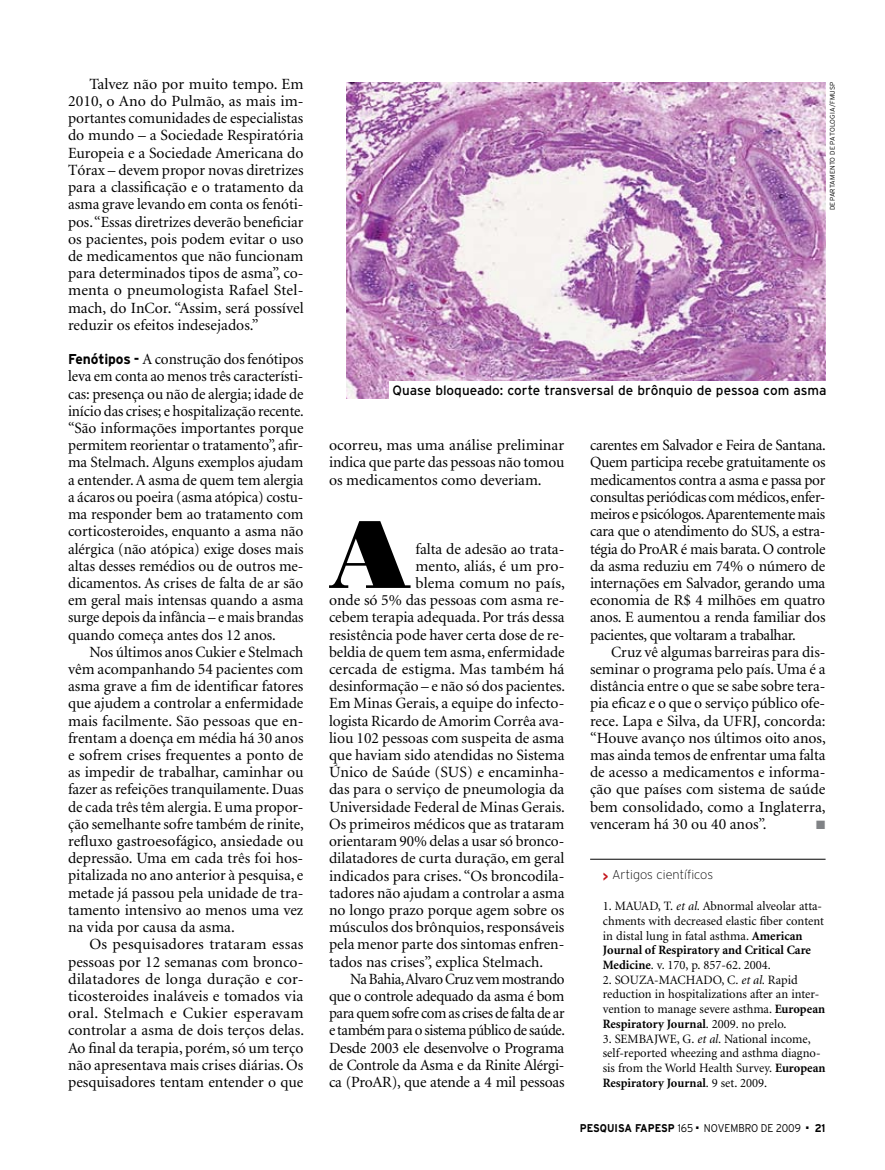
<style>
.page{position:relative;width:885px;height:1170px;background:#fff}
.page>*{position:absolute;margin:0;border:0;box-sizing:border-box;transform-origin:0 0}
.t1{font:96.3px "Bodoni Poster";color:#000;scale:1.04 1}
.t2{font:15.6px/17.2px "Minion";color:#000;text-align:justify}
.t3{font:15.6px "Minion";letter-spacing:-.025em;color:#000;scale:.96 1}
.t4{font:15.6px "Minion";letter-spacing:-.02em;color:#000}
.t5{font:13.5px "Interstate";color:#000}
.t6{font:12.75px/14.7px "Minion";color:#000}
.t7{font:200 12.75px "Interstate";color:#000}
.t8{font:12px "Zapf Dingbats";color:#808285}
.t9{font:300 11.25px "Interstate";color:#000;scale:.9 1}
.t10{font:700 11.25px "Interstate";color:#000;scale:.9 1}
.t11{font:300 6.75px "Interstate";letter-spacing:.025em;color:#000}
.s1{font-family:"Interstate";font-weight:700;font-size:14.25px}
.s2{font-weight:700;color:#c4161c}
.s3{font-style:italic}
.s4{font-weight:700}
</style>
<div class="page">
<hr style="left:590px;top:858px;width:235px;height:1px;background:#000">
<img style="left:346px;top:82px;width:479px;height:316px">
<div style="left:389px;top:381px;width:443px;height:20px;background:#fff"></div>
<p class="t2" style="left:68px;top:76px;width:237px;text-indent:21px">Talvez não por muito tempo. Em 2010, o Ano do Pulmão, as mais im&shy;portantes comunidades de especialistas do mundo – a Sociedade Respiratória Europeia e a Sociedade Americana do Tórax – devem propor novas diretrizes para a classificação e o tratamento da asma grave levando em conta os fenóti&shy;pos. “Essas diretrizes deverão beneficiar os pacientes, pois podem evitar o uso de medicamentos que não funcionam para determinados tipos de asma”, co&shy;menta o pneumologista Rafael Stel&shy;mach, do InCor. “Assim, será possível reduzir os efeitos indesejados.”</p>
<p class="t2" style="left:68px;top:351px;width:237px"><span class="s1">Fenótipos -</span> A construção dos fenótipos leva em conta ao menos três característi&shy;cas: presença ou não de alergia; idade de início das crises; e hospitalização recente. “São informações importantes porque permitem reorientar o tratamento”, afir&shy;ma Stelmach. Alguns exemplos ajudam a entender. A asma de quem tem alergia a ácaros ou poeira (asma atópica) costu&shy;ma responder bem ao tratamento com corticosteroides, enquanto a asma não alérgica (não atópica) exige doses mais altas desses remédios ou de outros me&shy;dicamentos. As crises de falta de ar são em geral mais intensas quando a asma surge depois da infância – e mais brandas quando começa antes dos 12 anos.</p>
<p class="t2" style="left:68px;top:643px;width:237px;text-indent:21px">Nos últimos anos Cukier e Stelmach vêm acompanhando 54 pacientes com asma grave a fim de identificar fatores que ajudem a controlar a enfermidade mais facilmente. São pessoas que en&shy;frentam a doença em média há 30 anos e sofrem crises frequentes a ponto de as impedir de trabalhar, caminhar ou fazer as refeições tranquilamente. Duas de cada três têm alergia. E uma propor&shy;ção semelhante sofre também de rinite, refluxo gastroesofágico, ansiedade ou depressão. Uma em cada três foi hos&shy;pitalizada no ano anterior à pesquisa, e metade já passou pela unidade de tra&shy;tamento intensivo ao menos uma vez na vida por causa da asma.</p>
<p class="t2" style="left:68px;top:936px;width:237px;text-indent:21px">Os pesquisadores trataram essas pessoas por 12 semanas com bronco&shy;dilatadores de longa duração e cor&shy;ticosteroides inaláveis e tomados via oral. Stelmach e Cukier esperavam controlar a asma de dois terços delas.<br>Ao final da terapia, porém, só um terço não apresentava mais crises diárias. Os pesquisadores tentam entender o que</p>
<p class="t11" style="left:828px;top:210px;width:130px;rotate:-90deg">DEPARTAMENTO DE PATOLOGIA/FMUSP</p>
<p class="t5" style="left:392px;top:383px;width:435px">Quase bloqueado: corte transversal de brônquio de pessoa com asma</p>
<p class="t2" style="left:329px;top:437px;width:237px">ocorreu, mas uma análise preliminar indica que parte das pessoas não tomou os medicamentos como deveriam.</p>
<h1 class="t1" style="left:328px;top:495px;width:80px">A</h1>
<p class="t2" style="left:415px;top:540px;width:149px">falta de adesão ao trata-</p>
<p class="t2" style="left:415px;top:557px;width:150px">mento, aliás, é um pro-</p>
<p class="t2" style="left:415px;top:575px;width:151px">blema comum no país,</p>
<p class="t2" style="left:329px;top:592px;width:237px">onde só 5% das pessoas com asma re-</p>
<p class="t2" style="left:329px;top:609px;width:237px">cebem terapia adequada. Por trás dessa</p>
<p class="t2" style="left:329px;top:626px;width:237px">resistência pode haver certa dose de re-</p>
<p class="t2" style="left:329px;top:643px;width:237px">beldia de quem tem asma, enfermidade</p>
<p class="t2" style="left:329px;top:661px;width:237px">cercada de estigma. Mas também há</p>
<p class="t2" style="left:329px;top:678px;width:237px">desinformação – e não só dos pacientes.</p>
<p class="t2" style="left:329px;top:695px;width:237px">Em Minas Gerais, a equipe do infecto-</p>
<p class="t2" style="left:329px;top:712px;width:237px">logista Ricardo de Amorim Corrêa ava-</p>
<p class="t2" style="left:329px;top:729px;width:237px">liou 102 pessoas com suspeita de asma</p>
<p class="t2" style="left:329px;top:747px;width:237px">que haviam sido atendidas no Sistema</p>
<p class="t2" style="left:329px;top:764px;width:237px">Único de Saúde (SUS) e encaminha-</p>
<p class="t2" style="left:329px;top:781px;width:237px">das para o serviço de pneumologia da</p>
<p class="t2" style="left:329px;top:798px;width:237px">Universidade Federal de Minas Gerais.</p>
<p class="t2" style="left:329px;top:815px;width:237px">Os primeiros médicos que as trataram</p>
<p class="t2" style="left:329px;top:833px;width:237px">orientaram 90% delas a usar só bronco-</p>
<p class="t2" style="left:329px;top:850px;width:237px">dilatadores de curta duração, em geral</p>
<p class="t2" style="left:329px;top:867px;width:237px">indicados para crises. “Os broncodila-</p>
<p class="t2" style="left:329px;top:884px;width:237px">tadores não ajudam a controlar a asma</p>
<p class="t2" style="left:329px;top:901px;width:237px">no longo prazo porque agem sobre os</p>
<p class="t2" style="left:329px;top:919px;width:237px">músculos dos brônquios, responsáveis</p>
<p class="t2" style="left:329px;top:936px;width:237px">pela menor parte dos sintomas enfren-</p>
<p class="t2" style="left:329px;top:953px;width:216px">tados nas crises”, explica Stelmach.</p>
<p class="t3" style="left:350px;top:970px;width:225px">Na Bahia, Alvaro Cruz vem mostrando</p>
<p class="t4" style="left:329px;top:988px;width:237px">que o controle adequado da asma é bom</p>
<p class="t3" style="left:329px;top:1005px;width:247px">para quem sofre com as crises de falta de ar</p>
<p class="t3" style="left:329px;top:1022px;width:247px">e também para o sistema público de saúde.</p>
<p class="t2" style="left:329px;top:1039px;width:237px">Desde 2003 ele desenvolve o Programa</p>
<p class="t4" style="left:329px;top:1056px;width:237px">de Controle da Asma e da Rinite Alérgi-</p>
<p class="t2" style="left:329px;top:1073px;width:237px">ca (ProAR), que atende a 4 mil pessoas</p>
<p class="t2" style="left:590px;top:437px;width:237px">carentes em Salvador e Feira de Santana.<br>Quem participa recebe gratuitamente os medicamentos contra a asma e passa por consultas periódicas com médicos, enfer&shy;meiros e psicólogos. Aparentemente mais cara que o atendimento do SUS, a estra&shy;tégia do ProAR é mais barata. O controle da asma reduziu em 74% o número de internações em Salvador, gerando uma economia de R$ 4 milhões em quatro anos. E aumentou a renda familiar dos pacientes, que voltaram a trabalhar.</p>
<p class="t2" style="left:590px;top:643px;width:237px;text-indent:21px">Cruz vê algumas barreiras para dis&shy;seminar o programa pelo país. Uma é a distância entre o que se sabe sobre tera&shy;pia eficaz e o que o serviço público ofe&shy;rece. Lapa e Silva, da UFRJ, concorda: “Houve avanço nos últimos oito anos, mas ainda temos de enfrentar uma falta de acesso a medicamentos e informa&shy;ção que países com sistema de saúde bem consolidado, como a Inglaterra, venceram há 30 ou 40 anos”.</p>
<p class="t8" style="left:816px;top:819px;width:11px">■</p>
<p class="t7" style="left:603px;top:867px;width:112px"><span class="s2">&gt;</span> Artigos científicos</p>
<p class="t6" style="left:603px;top:899px;width:32px">1. Mauad</p>
<p class="t6" style="left:603px;top:899px;width:222px;text-indent:55px">, T. <span class="s3">et al.</span> Abnormal alveolar atta&shy;chments with decreased elastic fiber content in distal lung in fatal asthma. <span class="s4">American Journal of Respiratory and Critical Care Medicine</span>. v. 170, p. 857-62. 2004.</p>
<p class="t6" style="left:603px;top:972px;width:77px">2. Souza-Machado</p>
<p class="t6" style="left:602px;top:972px;width:224px;text-indent:118px">, C. <span class="s3">et al.</span> Rapid reduction in hospitalizations after an inter&shy;vention to manage severe asthma. <span class="s4">European Respiratory Journal</span>. 2009. no prelo.</p>
<p class="t6" style="left:602px;top:1031px;width:27px">3. Sembajwe</p>
<p class="t6" style="left:602px;top:1031px;width:224px;text-indent:74px">, G. <span class="s3">et al.</span> National income, self-reported wheezing and asthma diagno&shy;sis from the World Health Survey. <span class="s4">European Respiratory Journal</span>. 9 set. 2009.</p>
<p class="t9" style="left:580px;top:1121px;width:247px"><span class="s4">pESQUISA FAPESP</span> 165 ■ NOVEMBRO DE 2009</p>
<p class="t10" style="left:806px;top:1121px;width:23px">■ 21</p>
</div>
